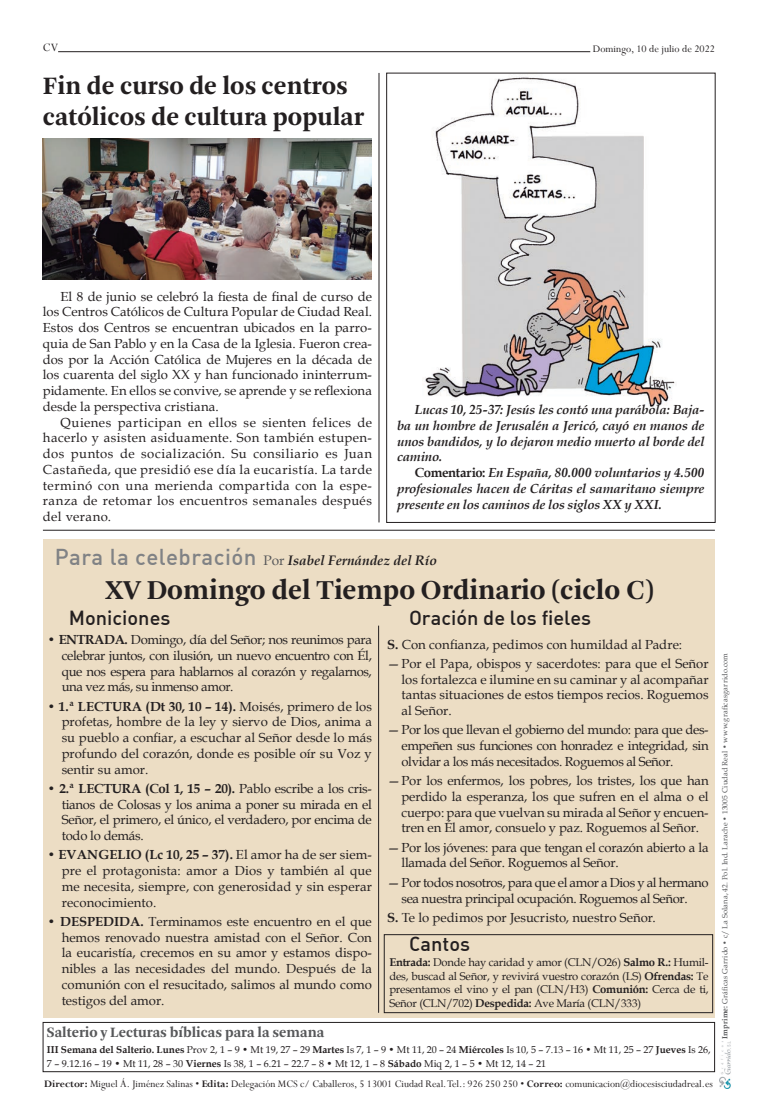
<style>
.page{position:relative;width:758px;height:1112px;background:#fff}
.page>*{position:absolute;margin:0;border:0;box-sizing:border-box;transform-origin:0 0}
.t1{font:700 28.75px "Arnhem";color:#231f20}
.t2{font:700 26.25px/31.5px "Arnhem";color:#231f20}
.t3{font:500 20px "DIN Alternate";color:#231f20}
.t4{font:700 15px "Arnhem";color:#57585a}
.t5{font:italic 700 13.75px "Book Antiqua";color:#231f20}
.t6{font:13.12px/15.8px "Book Antiqua";letter-spacing:-.01em;color:#231f20;text-align:justify}
.t7{font:italic 700 13.12px/15.8px "Book Antiqua";letter-spacing:-.015em;color:#231f20;text-align:justify}
.t8{font:13.12px/15.8px "Book Antiqua";letter-spacing:-.03em;color:#231f20;text-align:center}
.t9{font:12.5px "Perpetua";color:#231f20}
.t10{font:11.25px/13.5px "Book Antiqua";letter-spacing:-.02em;color:#231f20;text-align:justify}
.t11{font:11.25px "Perpetua";color:#231f20}
.t12{font:11.12px "Perpetua";color:#231f20}
.t13{font:10px/13.8px "Book Antiqua";color:#231f20}
.t14{font:7.5px "Book Antiqua";letter-spacing:.02em;color:#57585a}
.s1{font-style:normal}
.s2{font-family:"DIN";font-weight:500;font-style:normal;font-size:22.5px;color:#808285}
.s3{font-weight:400;font-style:normal;color:#57585a}
.s4{font-weight:700}
</style>
<div class="page">
<div style="left:43px;top:1022px;width:672px;height:50px;border:1px solid #231f20"></div>
<div style="left:44px;top:539px;width:671px;height:479px;background:#ecddc4"></div>
<hr style="left:58px;top:51px;width:532px;height:1px;background:#231f20">
<img style="left:719px;top:1042px;width:12px;height:47px">
<img style="left:422px;top:72px;width:257px;height:336px">
<hr style="left:43px;top:530px;width:672px;height:1px;background:#231f20">
<hr style="left:379px;top:73px;width:1px;height:449px;background:#231f20">
<div style="left:384px;top:934px;width:328px;height:79px;border:1px solid #231f20"></div>
<hr style="left:378px;top:626px;width:1px;height:387px;background:#231f20">
<div style="left:386px;top:73px;width:329px;height:450px;border:1px solid #231f20"></div>
<img style="left:43px;top:139px;width:329px;height:141px">
<p class="t9" style="left:43px;top:39px;width:17px">CV</p>
<p class="t11" style="left:593px;top:42px;width:124px">Domingo, 10 de julio de 2022</p>
<h2 class="t2" style="left:43px;top:70px;width:322px">Fin de curso de los centros católicos de cultura popular</h2>
<p class="t6" style="left:43px;top:288px;width:330px;text-indent:18px">El 8 de junio se celebró la fiesta de final de curso de los Centros Católicos de Cultura Popular de Ciudad Real.<br>Estos dos Centros se encuentran ubicados en la parro&shy;quia de San Pablo y en la Casa de la Iglesia. Fueron crea&shy;dos por la Acción Católica de Mujeres en la década de los cuarenta del siglo XX y han funcionado ininterrum&shy;pidamente. En ellos se convive, se aprende y se reflexiona desde la perspectiva cristiana.</p>
<p class="t6" style="left:43px;top:414px;width:330px;text-indent:18px">Quienes participan en ellos se sienten felices de hacerlo y asisten asiduamente. Son también estupen&shy;dos puntos de socialización. Su consiliario es Juan Castañeda, que presidió ese día la eucaristía. La tarde terminó con una merienda compartida con la espe&shy;ranza de retomar los encuentros semanales después del verano.</p>
<p class="t7" style="left:397px;top:402px;width:309px;text-indent:18px">Lucas 10, 25-37: Jesús les contó una parábola: Baja&shy;ba un hombre de Jerusalén a Jericó, cayó en manos de unos bandidos, y lo dejaron medio muerto al borde del camino.</p>
<p class="t7" style="left:397px;top:465px;width:309px;text-indent:18px"><span class="s1">Comentario:</span> En España, 80.000 voluntarios y 4.500 profesionales hacen de Cáritas el samaritano siempre presente en los caminos de los siglos XX y XXI.</p>
<p class="t5" style="left:55px;top:551px;width:384px"><span class="s2">Para la celebración</span> <span class="s3">Por</span> Isabel Fernández del Río</p>
<h1 class="t1" style="left:105px;top:573px;width:550px">XV Domingo del Tiempo Ordinario (ciclo C)</h1>
<h3 class="t3" style="left:69px;top:605px;width:103px">Moniciones</h3>
<h3 class="t3" style="left:409px;top:605px;width:184px">Oración de los fieles</h3>
<p class="t6" style="left:62px;top:631px;width:312px;text-indent:-14px"><span class="s4">• ENTRADA.</span> Domingo, día del Señor; nos reunimos para celebrar juntos, con ilusión, un nuevo encuentro con Él, que nos espera para hablarnos al corazón y regalarnos, una vez más, su inmenso amor.</p>
<p class="t6" style="left:62px;top:698px;width:312px;text-indent:-14px"><span class="s4">• 1.ª LECTURA (Dt 30, 10 – 14).</span> Moisés, primero de los profetas, hombre de la ley y siervo de Dios, anima a su pueblo a confiar, a escuchar al Señor desde lo más profundo del corazón, donde es posible oír su Voz y sentir su amor.</p>
<p class="t6" style="left:62px;top:780px;width:312px;text-indent:-14px"><span class="s4">• 2.ª LECTURA (Col 1, 15 – 20).</span> Pablo escribe a los cris&shy;tianos de Colosas y los anima a poner su mirada en el Señor, el primero, el único, el verdadero, por encima de todo lo demás.</p>
<p class="t6" style="left:62px;top:847px;width:312px;text-indent:-14px"><span class="s4">• EVANGELIO (Lc 10, 25 – 37).</span> El amor ha de ser siem&shy;pre el protagonista: amor a Dios y también al que me necesita, siempre, con generosidad y sin esperar reconocimiento.</p>
<p class="t6" style="left:62px;top:913px;width:312px;text-indent:-14px"><span class="s4">• DESPEDIDA.</span> Terminamos este encuentro en el que hemos renovado nuestra amistad con el Señor. Con la eucaristía, crecemos en su amor y estamos dispo&shy;nibles a las necesidades del mundo. Después de la comunión con el resucitado, salimos al mundo como testigos del amor.</p>
<p class="t6" style="left:387px;top:634px;width:323px;line-height:19.2px"><span class="s4">S.</span> Con confianza, pedimos con humildad al Padre: —Por el Papa, obispos y sacerdotes: para que el Señor</p>
<p class="t6" style="left:401px;top:671px;width:308px">los fortalezca e ilumine en su caminar y al acompañar tantas situaciones de estos tiempos recios. Roguemos al Señor.</p>
<p class="t6" style="left:401px;top:722px;width:309px;text-indent:-14px">—Por los que llevan el gobierno del mundo: para que des&shy;empeñen sus funciones con honradez e integridad, sin olvidar a los más necesitados. Roguemos al Señor.</p>
<p class="t6" style="left:401px;top:773px;width:309px;text-indent:-14px">—Por los enfermos, los pobres, los tristes, los que han perdido la esperanza, los que sufren en el alma o el cuerpo: para que vuelvan su mirada al Señor y encuen&shy;tren en Él amor, consuelo y paz. Roguemos al Señor.</p>
<p class="t6" style="left:401px;top:839px;width:309px;text-indent:-14px">—Por los jóvenes: para que tengan el corazón abierto a la llamada del Señor. Roguemos al Señor.</p>
<p class="t8" style="left:387px;top:874px;width:323px">—Por todos nosotros, para que el amor a Dios y al hermano sea nuestra principal ocupación. Roguemos al Señor.</p>
<p class="t6" style="left:387px;top:909px;width:270px"><span class="s4">S.</span> Te lo pedimos por Jesucristo, nuestro Señor.</p>
<h3 class="t3" style="left:409px;top:931px;width:63px">Cantos</h3>
<p class="t10" style="left:389px;top:955px;width:321px"><span class="s4">Entrada:</span> Donde hay caridad y amor (CLN/O26) <span class="s4">Salmo R.:</span> Humil&shy;des, buscad al Señor, y revivirá vuestro corazón (LS) <span class="s4">Ofrendas:</span> Te presentamos el vino y el pan (CLN/H3) <span class="s4">Comunión:</span> Cerca de ti, Señor (CLN/702) <span class="s4">Despedida:</span> Ave María (CLN/333)</p>
<p class="t4" style="left:47px;top:1024px;width:279px">Salterio y Lecturas bíblicas para la semana</p>
<p class="t13" style="left:47px;top:1043px;width:665px"><span class="s4">III Semana del Salterio. Lunes</span> Prov 2, 1 – 9 • Mt 19, 27 – 29 <span class="s4">Martes</span> Is 7, 1 – 9 • Mt 11, 20 – 24 <span class="s4">Miércoles</span> Is 10, 5 – 7.13 – 16 • Mt 11, 25 – 27 <span class="s4">Jueves</span> Is 26,<br>7 – 9.12.16 – 19 • Mt 11, 28 – 30 <span class="s4">Viernes</span> Is 38, 1 – 6.21 – 22.7 – 8 • Mt 12, 1 – 8 <span class="s4">Sábado</span> Miq 2, 1 – 5 • Mt 12, 14 – 21</p>
<p class="t12" style="left:44px;top:1076px;width:670px"><span class="s4">Director:</span> Miguel Á. Jiménez Salinas • <span class="s4">Edita:</span> Delegación MCS c/ Caballeros, 5 13001 Ciudad Real. Tel.: 926 250 250 • <span class="s4">Correo:</span> comunicacion@diocesisciudadreal.es</p>
<p class="t14" style="left:719px;top:1039px;width:387px;rotate:-90deg"><span class="s4">Imprime:</span> Gráficas Garrido • c/ La Solana, 42. Pol. Ind. Larache • 13005 Ciudad Real • www.graficasgarrido.com</p>
</div>
